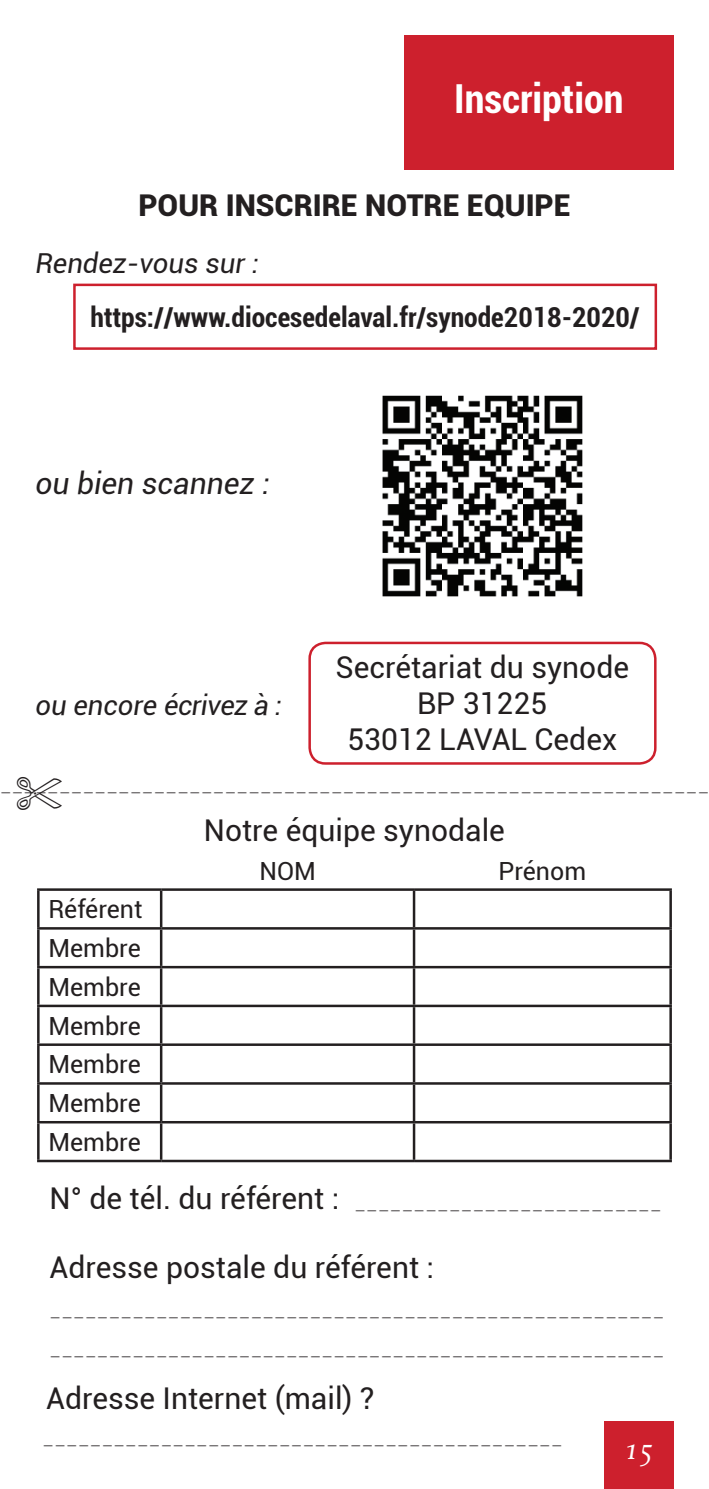
<style>
.page{position:relative;width:709px;height:1489px;background:#fff}
.page>*{position:absolute;margin:0;border:0;box-sizing:border-box;transform-origin:0 0}
.t1{font:700 condensed 40px "Roboto";color:#fff}
.t2{font:100 30px/39px "Roboto";color:#231f20}
.t3{font:30px/36px "Roboto";color:#231f20;text-align:center}
.t4{font:900 30px "Roboto";color:#231f20}
.t5{font:italic 30px "Roboto";color:#231f20}
.t6{font:italic 30px "Apolline";color:#fff}
.t7{font:700 condensed 27.5px "Roboto";color:#231f20}
.t8{font:italic 27.5px "Roboto";color:#231f20}
.t9{font:25px/38.8px "Roboto";color:#231f20;text-align:justify}
</style>
<div class="page">
<div style="left:604px;top:1421px;width:69px;height:67px;background:#cd202d"></div>
<hr style="left:37px;top:927px;width:124px;height:2px;background:#231f20">
<hr style="left:161px;top:927px;width:253px;height:2px;background:#231f20">
<hr style="left:414px;top:927px;width:258px;height:2px;background:#231f20">
<hr style="left:37px;top:965px;width:124px;height:3px;background:#231f20">
<hr style="left:161px;top:965px;width:253px;height:3px;background:#231f20">
<hr style="left:414px;top:965px;width:258px;height:3px;background:#231f20">
<hr style="left:37px;top:1004px;width:124px;height:3px;background:#231f20">
<hr style="left:161px;top:1004px;width:253px;height:3px;background:#231f20">
<hr style="left:414px;top:1004px;width:258px;height:3px;background:#231f20">
<hr style="left:37px;top:1043px;width:124px;height:2px;background:#231f20">
<hr style="left:161px;top:1043px;width:253px;height:2px;background:#231f20">
<hr style="left:414px;top:1043px;width:258px;height:2px;background:#231f20">
<hr style="left:37px;top:1082px;width:124px;height:2px;background:#231f20">
<hr style="left:161px;top:1082px;width:253px;height:2px;background:#231f20">
<hr style="left:414px;top:1082px;width:258px;height:2px;background:#231f20">
<hr style="left:37px;top:1120px;width:124px;height:3px;background:#231f20">
<hr style="left:161px;top:1120px;width:253px;height:3px;background:#231f20">
<hr style="left:414px;top:1120px;width:258px;height:3px;background:#231f20">
<hr style="left:37px;top:1159px;width:124px;height:3px;background:#231f20">
<hr style="left:161px;top:1159px;width:253px;height:3px;background:#231f20">
<hr style="left:414px;top:1159px;width:258px;height:3px;background:#231f20">
<hr style="left:37px;top:888px;width:124px;height:2px;background:#231f20">
<hr style="left:37px;top:890px;width:3px;height:37px;background:#231f20">
<hr style="left:161px;top:888px;width:253px;height:2px;background:#231f20">
<hr style="left:160px;top:890px;width:2px;height:37px;background:#231f20">
<hr style="left:414px;top:888px;width:258px;height:2px;background:#231f20">
<hr style="left:413px;top:890px;width:2px;height:37px;background:#231f20">
<hr style="left:669px;top:890px;width:3px;height:37px;background:#231f20">
<hr style="left:37px;top:929px;width:3px;height:36px;background:#231f20">
<hr style="left:160px;top:929px;width:2px;height:36px;background:#231f20">
<hr style="left:413px;top:929px;width:2px;height:36px;background:#231f20">
<hr style="left:669px;top:929px;width:3px;height:36px;background:#231f20">
<hr style="left:37px;top:968px;width:3px;height:36px;background:#231f20">
<hr style="left:160px;top:968px;width:2px;height:36px;background:#231f20">
<hr style="left:413px;top:968px;width:2px;height:36px;background:#231f20">
<hr style="left:669px;top:968px;width:3px;height:36px;background:#231f20">
<hr style="left:37px;top:1007px;width:3px;height:36px;background:#231f20">
<hr style="left:160px;top:1007px;width:2px;height:36px;background:#231f20">
<hr style="left:413px;top:1007px;width:2px;height:36px;background:#231f20">
<hr style="left:669px;top:1007px;width:3px;height:36px;background:#231f20">
<hr style="left:37px;top:1045px;width:3px;height:37px;background:#231f20">
<hr style="left:160px;top:1045px;width:2px;height:37px;background:#231f20">
<hr style="left:413px;top:1045px;width:2px;height:37px;background:#231f20">
<hr style="left:669px;top:1045px;width:3px;height:37px;background:#231f20">
<hr style="left:37px;top:1084px;width:3px;height:36px;background:#231f20">
<hr style="left:160px;top:1084px;width:2px;height:36px;background:#231f20">
<hr style="left:413px;top:1084px;width:2px;height:36px;background:#231f20">
<hr style="left:669px;top:1084px;width:3px;height:36px;background:#231f20">
<hr style="left:37px;top:1123px;width:3px;height:36px;background:#231f20">
<hr style="left:160px;top:1123px;width:2px;height:36px;background:#231f20">
<hr style="left:413px;top:1123px;width:2px;height:36px;background:#231f20">
<hr style="left:669px;top:1123px;width:3px;height:36px;background:#231f20">
<div style="left:404px;top:35px;width:269px;height:135px;background:#cd202d"></div>
<div style="left:308px;top:641px;width:348px;height:123px;border:3px solid #cd202d;border-radius:16px"></div>
<img style="left:382px;top:395px;width:201px;height:202px">
<div style="left:73px;top:283px;width:584px;height:67px;border:3px solid #cd202d"></div>
<h1 class="t1" style="left:454px;top:83px;width:171px">Inscription</h1>
<p class="t4" style="left:138px;top:193px;width:433px">POUR INSCRIRE NOTRE EQUIPE</p>
<p class="t8" style="left:35px;top:251px;width:225px">Rendez-vous sur :</p>
<p class="t7" style="left:91px;top:306px;width:550px">https://www.diocesedelaval.fr/synode2018-2020/</p>
<p class="t5" style="left:35px;top:470px;width:236px">ou bien scannez :</p>
<p class="t8" style="left:35px;top:693px;width:248px">ou encore écrivez à :</p>
<p class="t3" style="left:335px;top:651px;width:295px">Secrétariat du synode<br>BP 31225<br>53012 LAVAL Cedex</p>
<p class="t2" style="left:0;top:772px;width:711px">------------------------------------------------------------</p>
<p class="t9" style="left:48px;top:891px;width:96px">Référent Membre Membre Membre Membre Membre Membre</p>
<p class="t3" style="left:204px;top:814px;width:302px">Notre équipe synodale</p>
<p class="t9" style="left:259px;top:853px;width:58px">NOM</p>
<p class="t9" style="left:498px;top:853px;width:89px">Prénom</p>
<p class="t2" style="left:50px;top:1189px;width:614px"><sup>N°</sup> <sup>de</sup> <sup>tél.</sup> <sup>du</sup> <sup>référent</sup> <sup>:</sup> --------------------------</p>
<p class="t3" style="left:50px;top:1251px;width:386px">Adresse postale du référent :</p>
<p class="t2" style="left:50px;top:1297px;width:616px">---------------------------------------------------- ----------------------------------------------------</p>
<p class="t3" style="left:46px;top:1381px;width:330px">Adresse Internet (mail) ?</p>
<p class="t2" style="left:43px;top:1424px;width:522px">--------------------------------------------</p>
<p class="t6" style="left:624px;top:1437px;width:31px">15</p>
</div>
